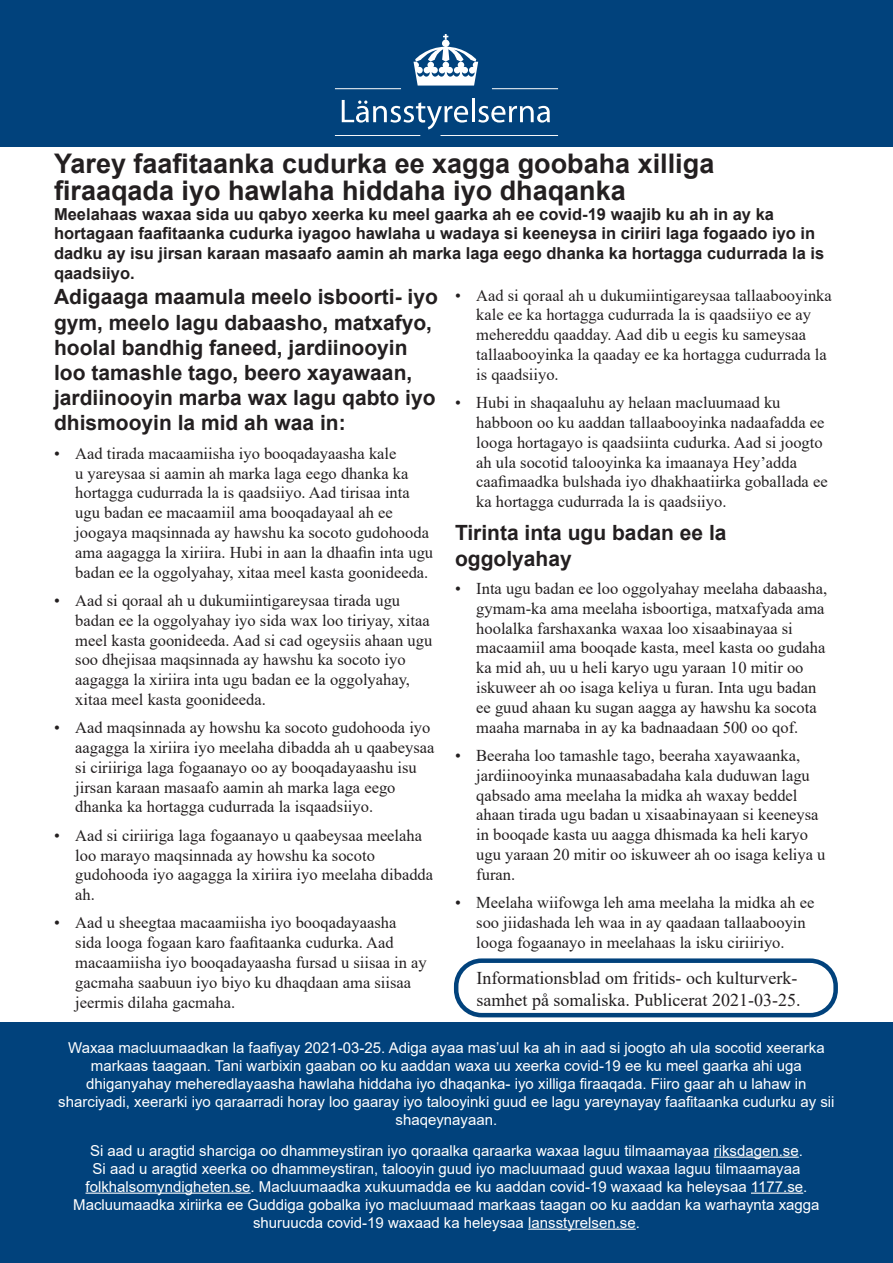
<style>
.page{position:relative;width:893px;height:1263px;background:#fff}
.page>*{position:absolute;margin:0;border:0;box-sizing:border-box;transform-origin:0 0}
.Rubrik1{font:700 27px/27px "Arial";color:#231f20}
.Rub2{font:700 21px/25.2px "Arial";color:#231f20}
.Brödtext{font:18px/21.6px "Times New Roman";color:#231f20}
.Brödtext_-_punkter{font:16.5px/19.8px "Times New Roman";color:#231f20}
.ingress{font:700 16.5px/19.8px "Arial";color:#231f20}
.Bröd_linjär{font:15px/18px "Arial";color:#fff;text-align:center}
</style>
<div class="page">
<div style="left:0;top:0;width:893px;height:147px;background:#01427c"></div>
<div style="left:0;top:1023px;width:893px;height:240px;background:#01427c"></div>
<hr style="left:714px;top:1156px;width:85px;height:2px;background:#fff">
<hr style="left:86px;top:1192px;width:165px;height:2px;background:#fff">
<hr style="left:751px;top:1192px;width:52px;height:2px;background:#fff">
<hr style="left:528px;top:1228px;width:108px;height:2px;background:#fff">
<div style="left:454px;top:958px;width:384px;height:59px;border:4px solid #01427c;border-radius:26px"></div>
<svg style="left:342px;top:100px;width:126px;height:30px"></svg>
<hr style="left:472px;top:99px;width:3px;height:23px;background:#fff">
<svg style="left:478px;top:106px;width:72px;height:17px"></svg>
<hr style="left:335px;top:88px;width:66px;height:1px;background:#fff">
<hr style="left:492px;top:88px;width:66px;height:1px;background:#fff">
<hr style="left:440px;top:135px;width:118px;height:1px;background:#fff">
<hr style="left:335px;top:135px;width:85px;height:1px;background:#fff">
<svg style="left:413px;top:34px;width:65px;height:52px"></svg>
<h1 class="Rubrik1" style="left:54px;top:150px;width:662px">Yarey faafitaanka cudurka ee xagga goobaha xilliga firaaqada iyo hawlaha hiddaha iyo dhaqanka</h1>
<p class="ingress" style="left:54px;top:204px;width:772px">Meelahaas waxaa sida uu qabyo xeerka ku meel gaarka ah ee covid-19 waajib ku ah in ay ka hortagaan faafitaanka cudurka iyagoo hawlaha u wadaya si keeneysa in ciriiri laga fogaado iyo in dadku ay isu jirsan karaan masaafo aamin ah marka laga eego dhanka ka hortagga cudurrada la is qaadsiiyo.</p>
<h2 class="Rub2" style="left:54px;top:285px;width:385px">Adigaaga maamula meelo isboorti- iyo gym, meelo lagu dabaasho, matxafyo, hoolal bandhig faneed, jardiinooyin loo tamashle tago, beero xayawaan, jardiinooyin marba wax lagu qabto iyo dhismooyin la mid ah waa in:</h2>
<p class="Brödtext_-_punkter" style="left:75px;top:443px;width:359px;text-indent:-21px">• Aad tirada macaamiisha iyo booqadayaasha kale<br>u yareysaa si aamin ah marka laga eego dhanka ka hortagga cudurrada la is qaadsiiyo. Aad tirisaa inta ugu badan ee macaamiil ama booqadayaal ah ee joogaya maqsinnada ay hawshu ka socoto gudohooda ama aagagga la xiriira. Hubi in aan la dhaafin inta ugu badan ee la oggolyahay, xitaa meel kasta goonideeda.</p>
<p class="Brödtext_-_punkter" style="left:75px;top:590px;width:358px;text-indent:-21px">• Aad si qoraal ah u dukumiintigareysaa tirada ugu badan ee la oggolyahay iyo sida wax loo tiriyay, xitaa meel kasta goonideeda. Aad si cad ogeysiis ahaan ugu soo dhejisaa maqsinnada ay hawshu ka socoto iyo aagagga la xiriira inta ugu badan ee la oggolyahay, xitaa meel kasta goonideeda.</p>
<p class="Brödtext_-_punkter" style="left:75px;top:717px;width:361px;text-indent:-21px">• Aad maqsinnada ay howshu ka socoto gudohooda iyo aagagga la xiriira iyo meelaha dibadda ah u qaabeysaa si ciriiriga laga fogaanayo oo ay booqadayaashu isu jirsan karaan masaafo aamin ah marka laga eego dhanka ka hortagga cudurrada la isqaadsiiyo.</p>
<p class="Brödtext_-_punkter" style="left:75px;top:825px;width:359px;text-indent:-21px">• Aad si ciriiriga laga fogaanayo u qaabeysaa meelaha loo marayo maqsinnada ay howshu ka socoto gudohooda iyo aagagga la xiriira iyo meelaha dibadda ah.</p>
<p class="Brödtext_-_punkter" style="left:75px;top:912px;width:353px;text-indent:-21px">• Aad u sheegtaa macaamiisha iyo booqadayaasha sida looga fogaan karo faafitaanka cudurka. Aad macaamiisha iyo booqadayaasha fursad u siisaa in ay gacmaha saabuun iyo biyo ku dhaqdaan ama siisaa jeermis dilaha gacmaha.</p>
<p class="Brödtext_-_punkter" style="left:476px;top:285px;width:357px;text-indent:-21px">• Aad si qoraal ah u dukumiintigareysaa tallaabooyinka kale ee ka hortagga cudurrada la is qaadsiiyo ee ay mehereddu qaadday. Aad dib u eegis ku sameysaa tallaabooyinka la qaaday ee ka hortagga cudurrada la is qaadsiiyo.</p>
<p class="Brödtext_-_punkter" style="left:476px;top:392px;width:353px;text-indent:-21px">• Hubi in shaqaaluhu ay helaan macluumaad ku habboon oo ku aaddan tallaabooyinka nadaafadda ee looga hortagayo is qaadsiinta cudurka. Aad si joogto ah ula socotid talooyinka ka imaanaya Hey’adda caafimaadka bulshada iyo dhakhaatiirka goballada ee ka hortagga cudurrada la is qaadsiiyo.</p>
<h2 class="Rub2" style="left:455px;top:521px;width:273px">Tirinta inta ugu badan ee la oggolyahay</h2>
<p class="Brödtext_-_punkter" style="left:476px;top:578px;width:352px;text-indent:-21px">• Inta ugu badan ee loo oggolyahay meelaha dabaasha, gymam-ka ama meelaha isboortiga, matxafyada ama hoolalka farshaxanka waxaa loo xisaabinayaa si macaamiil ama booqade kasta, meel kasta oo gudaha ka mid ah, uu u heli karyo ugu yaraan 10 mitir oo iskuweer ah oo isaga keliya u furan. Inta ugu badan ee guud ahaan ku sugan aagga ay hawshu ka socota maaha marnaba in ay ka badnaadaan 500 oo qof.</p>
<p class="Brödtext_-_punkter" style="left:476px;top:745px;width:351px;text-indent:-21px">• Beeraha loo tamashle tago, beeraha xayawaanka, jardiinooyinka munaasabadaha kala duduwan lagu qabsado ama meelaha la midka ah waxay beddel ahaan tirada ugu badan u xisaabinayaan si keeneysa in booqade kasta uu aagga dhismada ka heli karyo ugu yaraan 20 mitir oo iskuweer ah oo isaga keliya u furan.</p>
<p class="Brödtext_-_punkter" style="left:476px;top:892px;width:340px;text-indent:-21px">• Meelaha wiifowga leh ama meelaha la midka ah ee soo jiidashada leh waa in ay qaadaan tallaabooyin looga fogaanayo in meelahaas la isku ciriiriyo.</p>
<p class="Brödtext" style="left:477px;top:966px;width:325px">Informationsblad om fritids- och kulturverk&shy;samhet på somaliska. Publicerat 2021-03-25.</p>
<p class="Bröd_linjär" style="left:58px;top:1038px;width:778px">Waxaa macluumaadkan la faafiyay 2021-03-25. Adiga ayaa mas’uul ka ah in aad si joogto ah ula socotid xeerarka markaas taagaan. Tani warbixin gaaban oo ku aaddan waxa uu xeerka covid-19 ee ku meel gaarka ahi uga dhiganyahay meheredlayaasha hawlaha hiddaha iyo dhaqanka- iyo xilliga firaaqada. Fiiro gaar ah u lahaw in sharciyadi, xeerarki iyo qaraarradi horay loo gaaray iyo talooyinki guud ee lagu yareynayay faafitaanka cudurku ay sii shaqeynayaan.</p>
<p class="Bröd_linjär" style="left:73px;top:1141px;width:748px">Si aad u aragtid sharciga oo dhammeystiran iyo qoraalka qaraarka waxaa laguu tilmaamayaa riksdagen.se.<br>Si aad u aragtid xeerka oo dhammeystiran, talooyin guud iyo macluumaad guud waxaa laguu tilmaamayaa folkhalsomyndigheten.se. Macluumaadka xukuumadda ee ku aaddan covid-19 waxaad ka heleysaa 1177.se.<br>Macluumaadka xiriirka ee Guddiga gobalka iyo macluumaad markaas taagan oo ku aaddan ka warhaynta xagga shuruucda covid-19 waxaad ka heleysaa lansstyrelsen.se.</p>
</div>
